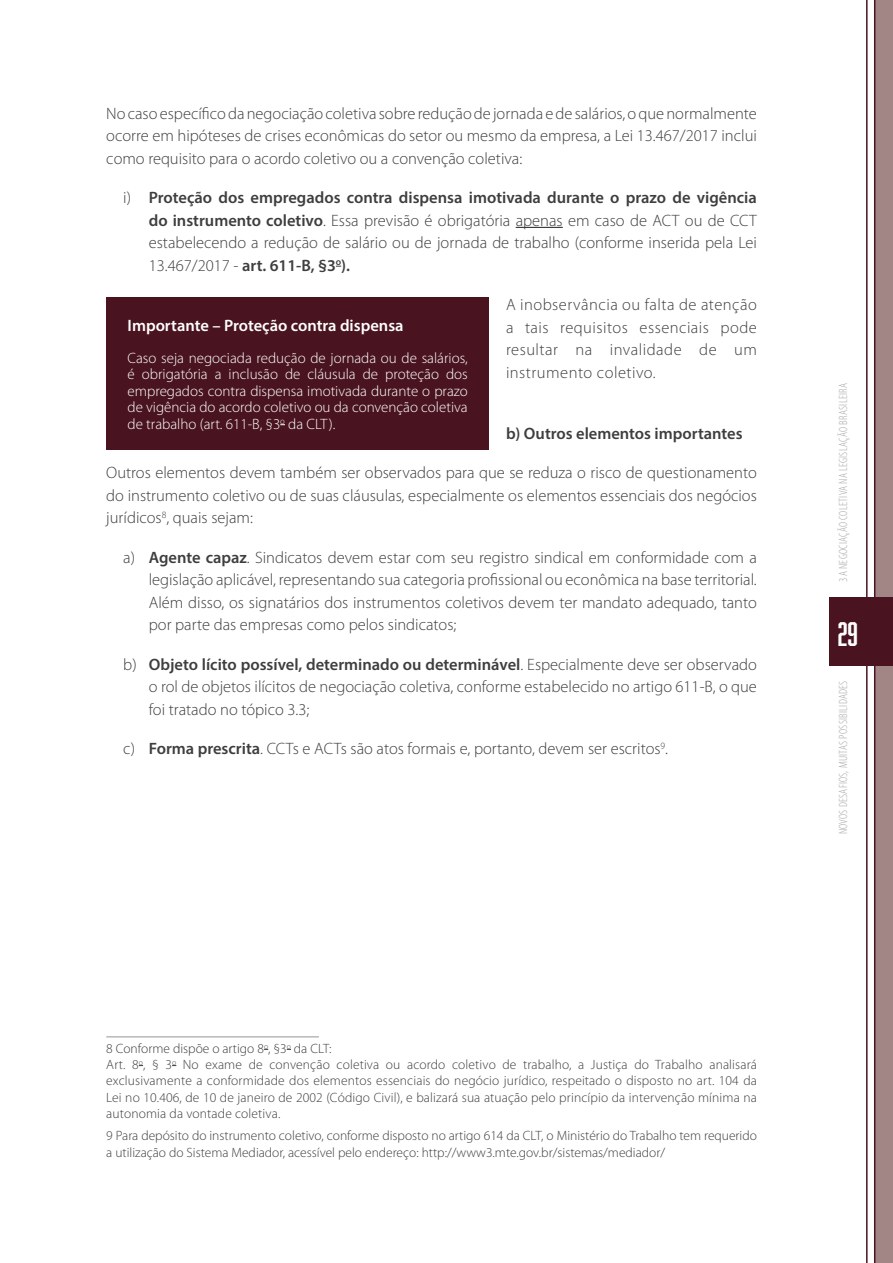
<style>
.page{position:relative;width:893px;height:1263px;background:#fff}
.page>*{position:absolute;margin:0;border:0;box-sizing:border-box;transform-origin:0 0}
.t1{font:31.35px "Abolition";color:#fff}
.t2{font:300 16.5px/22.5px "Myriad Pro";color:#3e3e3f;text-align:justify}
.t3{font:600 16.5px "Myriad Pro";color:#fff}
.t4{font:600 16.5px "Myriad Pro";color:#3e3e3f}
.t5{font:300 15px/16.5px "Myriad Pro";color:#fff;text-align:justify}
.t6{font:300 13.5px/16.2px "Myriad Pro";letter-spacing:.01em;color:#3e3e3f}
.t7{font:300 condensed 12px "Myriad Pro";letter-spacing:.02em;color:#a8a9ad}
.s1{font-weight:600}
</style>
<div class="page">
<hr style="left:516px;top:227px;width:47px;height:1px;background:#231f20">
<hr style="left:106px;top:1036px;width:213px;height:1px;background:#939598">
<div style="left:106px;top:298px;width:383px;height:152px;background:#49141f"></div>
<div style="left:875px;top:0;width:18px;height:1263px;background:#a28585"></div>
<div style="left:829px;top:597px;width:64px;height:68px;background:#49141f"></div>
<hr style="left:874px;top:0;width:1px;height:1263px;background:#49141f">
<hr style="left:866px;top:0;width:1px;height:1263px;background:#49141f">
<p class="t2" style="left:106px;top:102px;width:652px">No caso específico da negociação coletiva sobre redução de jornada e de salários, o que normalmente ocorre em hipóteses de crises econômicas do setor ou mesmo da empresa, a Lei 13.467/2017 inclui como requisito para o acordo coletivo ou a convenção coletiva:</p>
<p class="t2" style="left:149px;top:187px;width:610px;text-indent:-26px">i) <span class="s1">Proteção dos empregados contra dispensa imotivada durante o prazo de vigência do instrumento coletivo</span>. Essa previsão é obrigatória apenas em caso de ACT ou de CCT estabelecendo a redução de salário ou de jornada de trabalho (conforme inserida pela Lei 13.467/2017 - <span class="s1">art. 611-B, §3</span><sup>o</sup><span class="s1">).</span></p>
<p class="t2" style="left:506px;top:294px;width:252px">A inobservância ou falta de atenção a tais requisitos essenciais pode resultar na invalidade de um instrumento coletivo.</p>
<p class="t3" style="left:128px;top:315px;width:278px">Importante – Proteção contra dispensa</p>
<p class="t5" style="left:128px;top:350px;width:342px">Caso seja negociada redução de jornada ou de salários, é obrigatória a inclusão de cláusula de proteção dos empregados contra dispensa imotivada durante o prazo de vigência do acordo coletivo ou da convenção coletiva de trabalho (art. 611-B, §3<sup>o</sup> da CLT).</p>
<p class="t4" style="left:506px;top:422px;width:238px">b) Outros elementos importantes</p>
<p class="t2" style="left:106px;top:461px;width:652px">Outros elementos devem também ser observados para que se reduza o risco de questionamento do instrumento coletivo ou de suas cláusulas, especialmente os elementos essenciais dos negócios jurídicos<sup>8</sup>, quais sejam:</p>
<p class="t2" style="left:149px;top:546px;width:610px;text-indent:-26px">a) <span class="s1">Agente capaz</span>. Sindicatos devem estar com seu registro sindical em conformidade com a legislação aplicável, representando sua categoria profissional ou econômica na base territorial.<br>Além disso, os signatários dos instrumentos coletivos devem ter mandato adequado, tanto por parte das empresas como pelos sindicatos;</p>
<p class="t2" style="left:149px;top:653px;width:610px;text-indent:-26px">b) <span class="s1">Objeto lícito possível, determinado ou determinável</span>. Especialmente deve ser observado o rol de objetos ilícitos de negociação coletiva, conforme estabelecido no artigo 611-B, o que foi tratado no tópico 3.3;</p>
<p class="t2" style="left:123px;top:738px;width:546px">c) <span class="s1">Forma prescrita</span>. CCTs e ACTs são atos formais e, portanto, devem ser escritos<sup>9</sup>.</p>
<p class="t7" style="left:837px;top:582px;width:201px;rotate:-90deg">3 A NEGOCIAÇÃO COLETIVA NA LEGISLAÇÃO BRASILEIRA</p>
<h1 class="t1" style="left:838px;top:615px;width:22px">29</h1>
<p class="t7" style="left:837px;top:834px;width:154px;rotate:-90deg">Novos desafios, muitas possibilidades</p>
<p class="t6" style="left:106px;top:1041px;width:652px">8 Conforme dispõe o artigo 8<sup>o</sup>, §3<sup>o</sup> da CLT:<br>Art. 8<sup>o</sup>, § 3<sup>o</sup> No exame de convenção coletiva ou acordo coletivo de trabalho, a Justiça do Trabalho analisará exclusivamente a conformidade dos elementos essenciais do negócio jurídico, respeitado o disposto no art. 104 da Lei no 10.406, de 10 de janeiro de 2002 (Código Civil), e balizará sua atuação pelo princípio da intervenção mínima na autonomia da vontade coletiva.</p>
<p class="t6" style="left:106px;top:1128px;width:652px">9 Para depósito do instrumento coletivo, conforme disposto no artigo 614 da CLT, o Ministério do Trabalho tem requerido a utilização do Sistema Mediador, acessível pelo endereço: http://www3.mte.gov.br/sistemas/mediador/</p>
</div>
